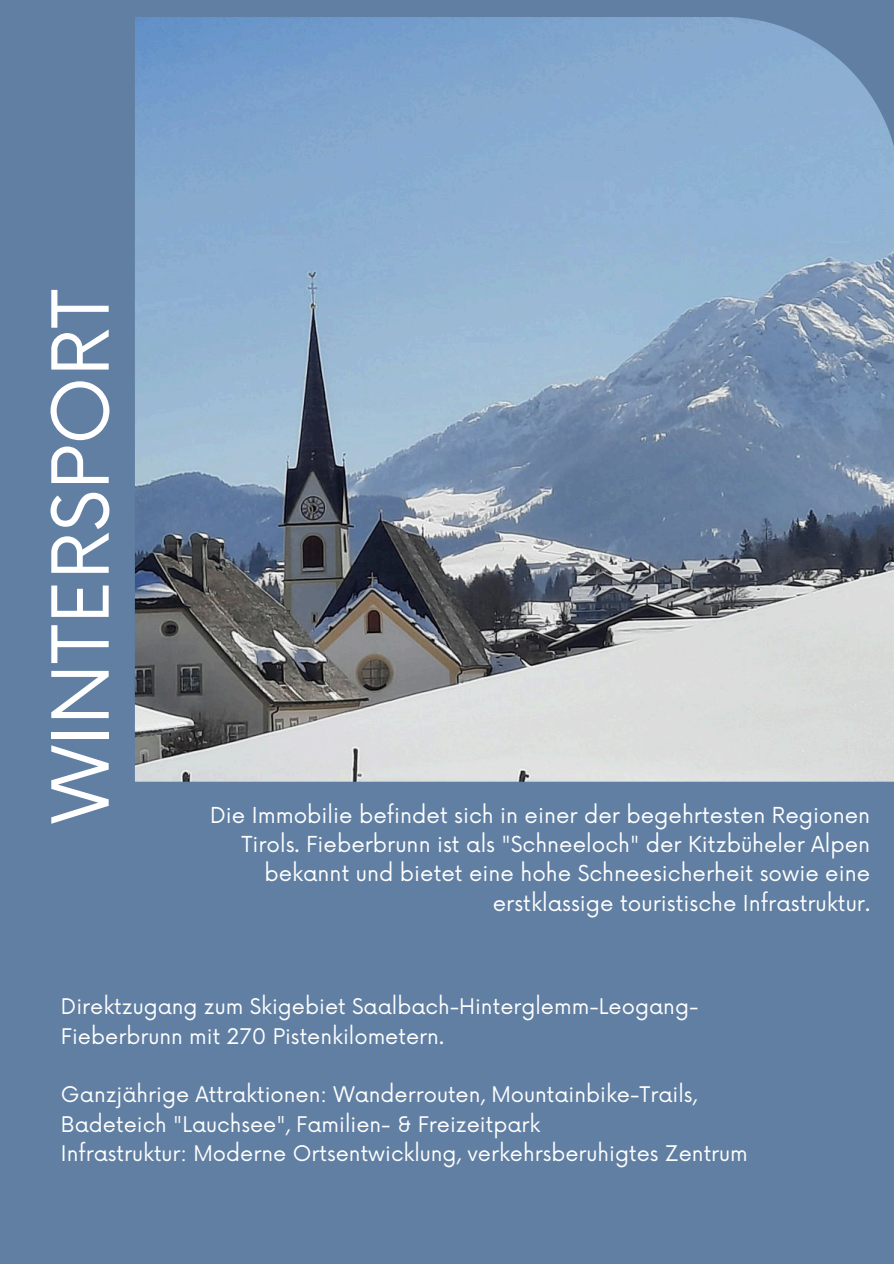
<style>
.page{position:relative;width:894px;height:1264px;background:#fff}
.page>*{position:absolute;margin:0;border:0;box-sizing:border-box;transform-origin:0 0}
.t1{font:76.35px "Now";color:#fff}
.t2{font:21.45px/29.2px "Now";color:#fff;text-align:right}
.t3{font:21px/29.2px "Now";color:#fff}
</style>
<div class="page">
<div style="left:0;top:0;width:893px;height:1263px;background:#607fa2"></div>
<img style="left:135px;top:17px;width:758px;height:764px">
<h1 class="t1" style="left:19px;top:823px;width:535px;rotate:-90deg">WINTERSPORT</h1>
<p class="t2" style="left:210px;top:799px;width:661px">Die Immobilie befindet sich in einer der begehrtesten Regionen Tirols. Fieberbrunn ist als "Schneeloch" der Kitzbüheler Alpen bekannt und bietet eine hohe Schneesicherheit sowie eine erstklassige touristische Infrastruktur.</p>
<p class="t3" style="left:61px;top:990px;width:639px">Direktzugang zum Skigebiet Saalbach-Hinterglemm-Leogang-<br>Fieberbrunn mit 270 Pistenkilometern.</p>
<p class="t3" style="left:61px;top:1078px;width:688px">Ganzjährige Attraktionen: Wanderrouten, Mountainbike-Trails,<br>Badeteich "Lauchsee", Familien- &amp; Freizeitpark<br>Infrastruktur: Moderne Ortsentwicklung, verkehrsberuhigtes Zentrum</p>
</div>
